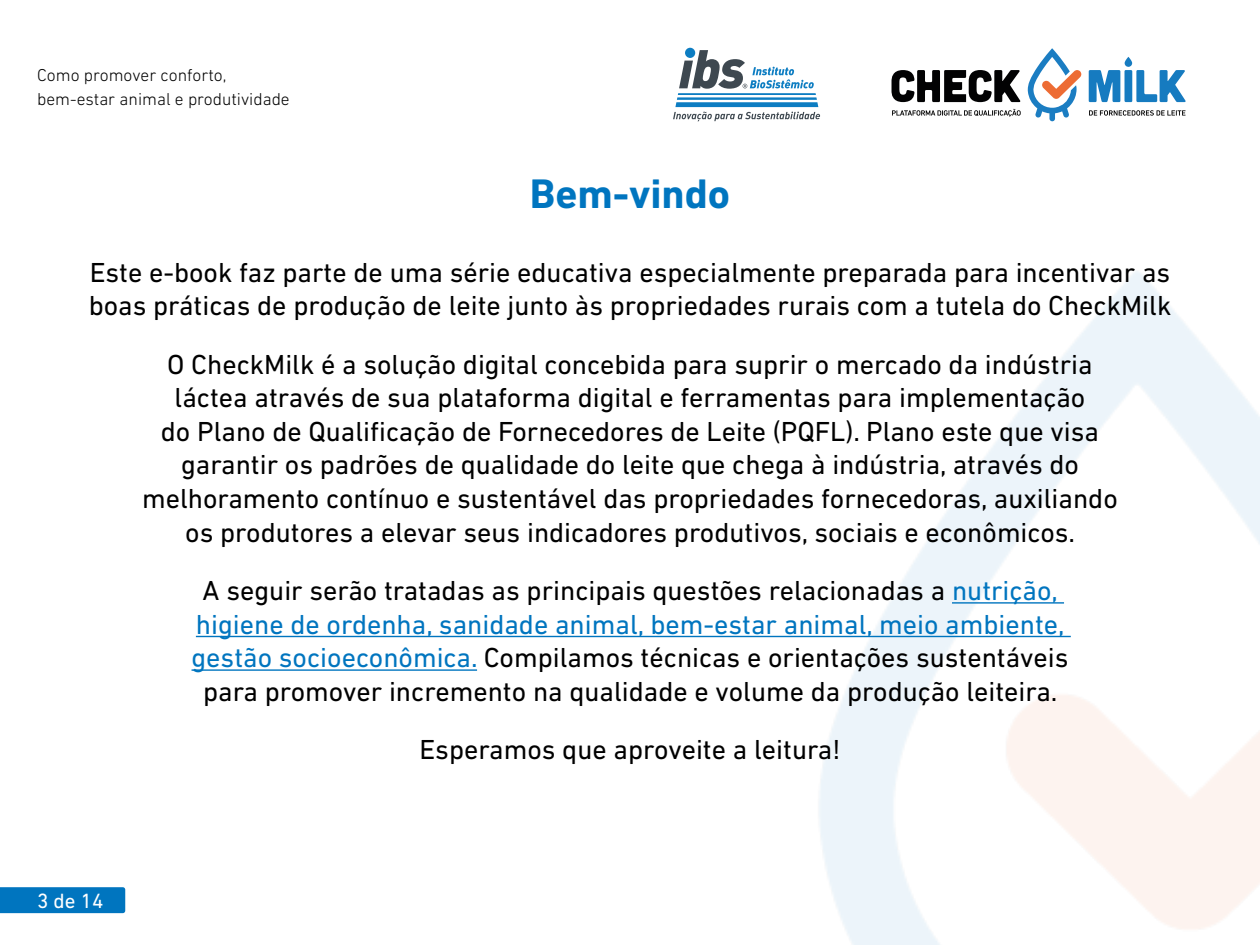
<style>
.page{position:relative;width:1260px;height:945px;background:#fff}
.page>*{position:absolute;margin:0;border:0;box-sizing:border-box;transform-origin:0 0}
.t1{font:700 42px "DIN Next LT Pro";color:#0075bf}
.t2{font:28px/33.6px "DIN Next LT Pro";color:#000;text-align:center}
.t3{font:21px "DIN Next LT Pro";color:#fff}
.t4{font:300 17.5px/24px "DIN Next LT Pro";color:#000}
.s1{color:#0075bf}
</style>
<div class="page">
<svg style="left:1027px;top:48px;width:54px;height:73px"></svg>
<svg style="left:892px;top:70px;width:129px;height:32px"></svg>
<svg style="left:1089px;top:57px;width:97px;height:45px"></svg>
<svg style="left:892px;top:109px;width:129px;height:8px"></svg>
<svg style="left:1089px;top:110px;width:96px;height:6px"></svg>
<hr style="left:952px;top:602px;width:112px;height:2px;background:#0075bf">
<hr style="left:196px;top:636px;width:875px;height:1px;background:#0075bf">
<hr style="left:192px;top:669px;width:285px;height:2px;background:#0075bf">
<div style="left:0;top:887px;width:125px;height:26px;background:#0075bf"></div>
<hr style="left:677px;top:97px;width:140px;height:3px;background:#0d7dc2">
<hr style="left:678px;top:93px;width:138px;height:2px;background:#0d7dc2">
<svg style="left:673px;top:102px;width:147px;height:19px"></svg>
<svg style="left:685px;top:48px;width:10px;height:10px"></svg>
<svg style="left:679px;top:50px;width:135px;height:39px"></svg>
<p class="t4" style="left:37px;top:63px;width:254px">Como promover conforto, bem-estar animal e produtividade</p>
<h1 class="t1" style="left:530px;top:170px;width:202px">Bem-vindo</h1>
<p class="t2" style="left:89px;top:255px;width:1084px;text-align:left">Este e-book faz parte de uma série educativa especialmente preparada para incentivar as boas práticas de produção de leite junto às propriedades rurais com a tutela do CheckMilk</p>
<p class="t2" style="left:142px;top:347px;width:977px">O CheckMilk é a solução digital concebida para suprir o mercado da indústria láctea através de sua plataforma digital e ferramentas para implementação<br>do Plano de Qualificação de Fornecedores de Leite (PQFL). Plano este que visa garantir os padrões de qualidade do leite que chega à indústria, através do melhoramento contínuo e sustentável das propriedades fornecedoras, auxiliando os produtores a elevar seus indicadores produtivos, sociais e econômicos.</p>
<p class="t2" style="left:192px;top:573px;width:878px">A seguir serão tratadas as principais questões relacionadas a <span class="s1">nutrição, higiene de ordenha, sanidade animal, bem-estar animal, meio ambiente, gestão socioeconômica.</span> Compilamos técnicas e orientações sustentáveis para promover incremento na qualidade e volume da produção leiteira.</p>
<p class="t2" style="left:420px;top:733px;width:423px">Esperamos que aproveite a leitura!</p>
<p class="t3" style="left:37px;top:889px;width:68px">3 de 14</p>
</div>
